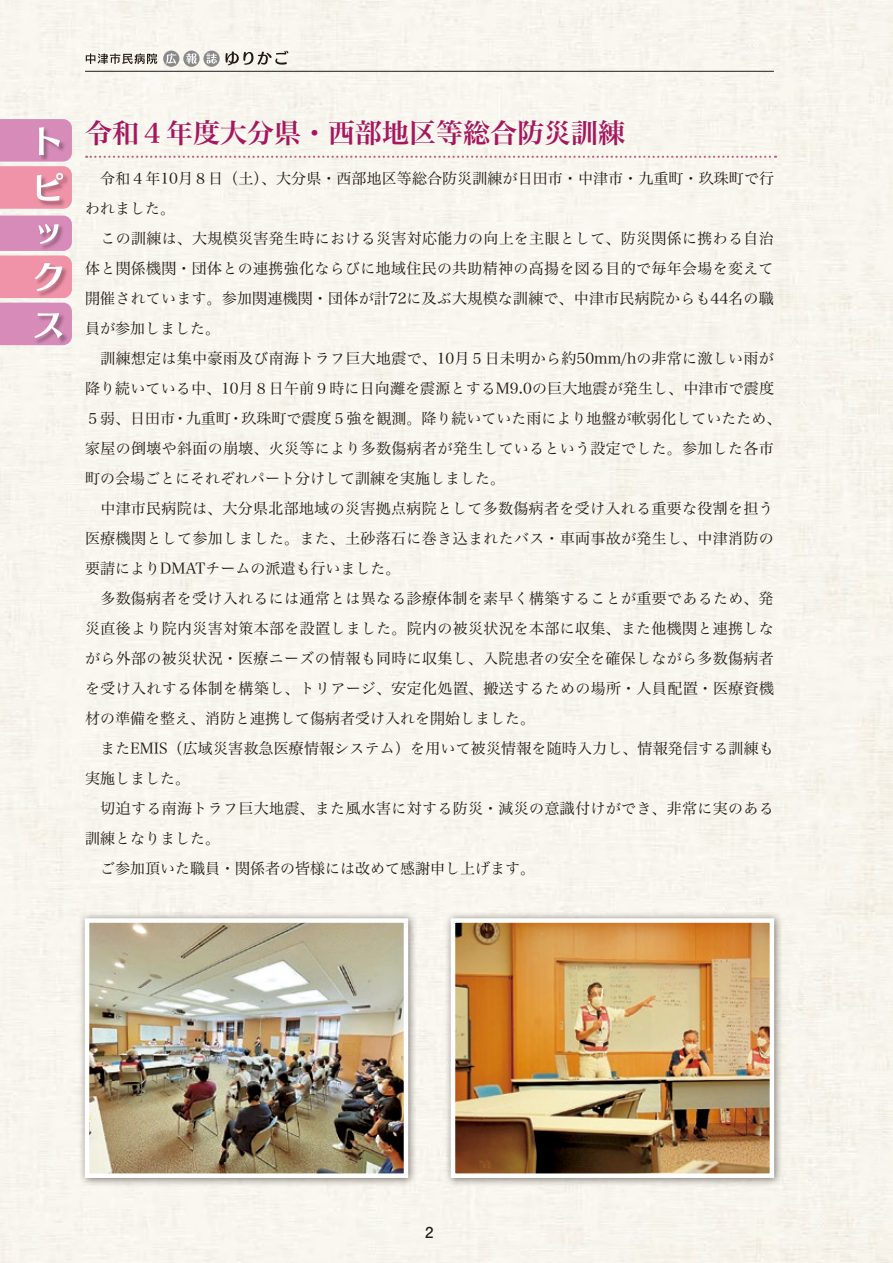
<style>
.page{position:relative;width:893px;height:1263px;background:#fff}
.page>*{position:absolute;margin:0;border:0;box-sizing:border-box;transform-origin:0 0}
.t1{font:27px "Hiragino Serif Pr 6 N W6";color:#a6175f}
.t2{font:15px/30px "Hiragino Serif Pr 6 N W3";letter-spacing:.02em;color:#231916}
.t3{font:700 15px "Futo Go B101 Pr 6 N";color:#231916}
</style>
<div class="page">
<svg style="left:0;top:119px;width:72px;height:90px;background:#e29ab7"></svg>
<svg style="left:0;top:216px;width:72px;height:129px;background:#df9ab9"></svg>
<svg style="left:86px;top:156px;width:690px;height:2px"></svg>
<div style="left:78px;top:911px;width:340px;height:276px;background:#231916;opacity:.6"></div>
<img style="left:90px;top:923px;width:313px;height:250px">
<div style="left:85px;top:918px;width:323px;height:260px;border:4px solid #fff"></div>
<div style="left:444px;top:911px;width:340px;height:276px;background:#231916;opacity:.6"></div>
<img style="left:456px;top:923px;width:313px;height:250px">
<div style="left:451px;top:918px;width:323px;height:260px;border:4px solid #fff"></div>
<hr style="left:85px;top:71px;width:689px;height:1px;background:#231916">
<svg style="left:86px;top:53px;width:71px;height:11px"></svg>
<svg style="left:163px;top:51px;width:16px;height:16px"></svg>
<svg style="left:166px;top:53px;width:10px;height:11px"></svg>
<svg style="left:183px;top:51px;width:17px;height:16px"></svg>
<svg style="left:186px;top:53px;width:11px;height:11px"></svg>
<svg style="left:203px;top:51px;width:17px;height:16px"></svg>
<svg style="left:206px;top:53px;width:11px;height:11px"></svg>
<svg style="left:225px;top:51px;width:63px;height:14px"></svg>
<h1 class="t1" style="left:85px;top:109px;width:541px">令和４年度大分県・西部地区等総合防災訓練</h1>
<p class="t2" style="left:85px;top:162px;width:698px">　令和４年10月８日（土）、大分県・西部地区等総合防災訓練が日田市・中津市・九重町・玖珠町で行われました。<br>　この訓練は、大規模災害発生時における災害対応能力の向上を主眼として、防災関係に携わる自治体と関係機関・団体との連携強化ならびに地域住民の共助精神の高揚を図る目的で毎年会場を変えて開催されています。参加関連機関・団体が計72に及ぶ大規模な訓練で、中津市民病院からも44名の職員が参加しました。<br>　訓練想定は集中豪雨及び南海トラフ巨大地震で、10月５日未明から約50mm/hの非常に激しい雨が降り続いている中、10月８日午前９時に日向灘を震源とするM9.0の巨大地震が発生し、中津市で震度５弱、日田市・九重町・玖珠町で震度５強を観測。降り続いていた雨により地盤が軟弱化していたため、家屋の倒壊や斜面の崩壊、火災等により多数傷病者が発生しているという設定でした。参加した各市町の会場ごとにそれぞれパート分けして訓練を実施しました。<br>　中津市民病院は、大分県北部地域の災害拠点病院として多数傷病者を受け入れる重要な役割を担う医療機関として参加しました。また、土砂落石に巻き込まれたバス・車両事故が発生し、中津消防の要請によりDMATチームの派遣も行いました。<br>　多数傷病者を受け入れるには通常とは異なる診療体制を素早く構築することが重要であるため、発災直後より院内災害対策本部を設置しました。院内の被災状況を本部に収集、また他機関と連携しながら外部の被災状況・医療ニーズの情報も同時に収集し、入院患者の安全を確保しながら多数傷病者を受け入れする体制を構築し、トリアージ、安定化処置、搬送するための場所・人員配置・医療資機材の準備を整え、消防と連携して傷病者受け入れを開始しました。<br>　またEMIS（広域災害救急医療情報システム）を用いて被災情報を随時入力し、情報発信する訓練も実施しました。<br>　切迫する南海トラフ巨大地震、また風水害に対する防災・減災の意識付けができ、非常に実のある訓練となりました。<br>　ご参加頂いた職員・関係者の皆様には改めて感謝申し上げます。</p>
<p class="t3" style="left:425px;top:1220px;width:10px">2</p>
</div>
